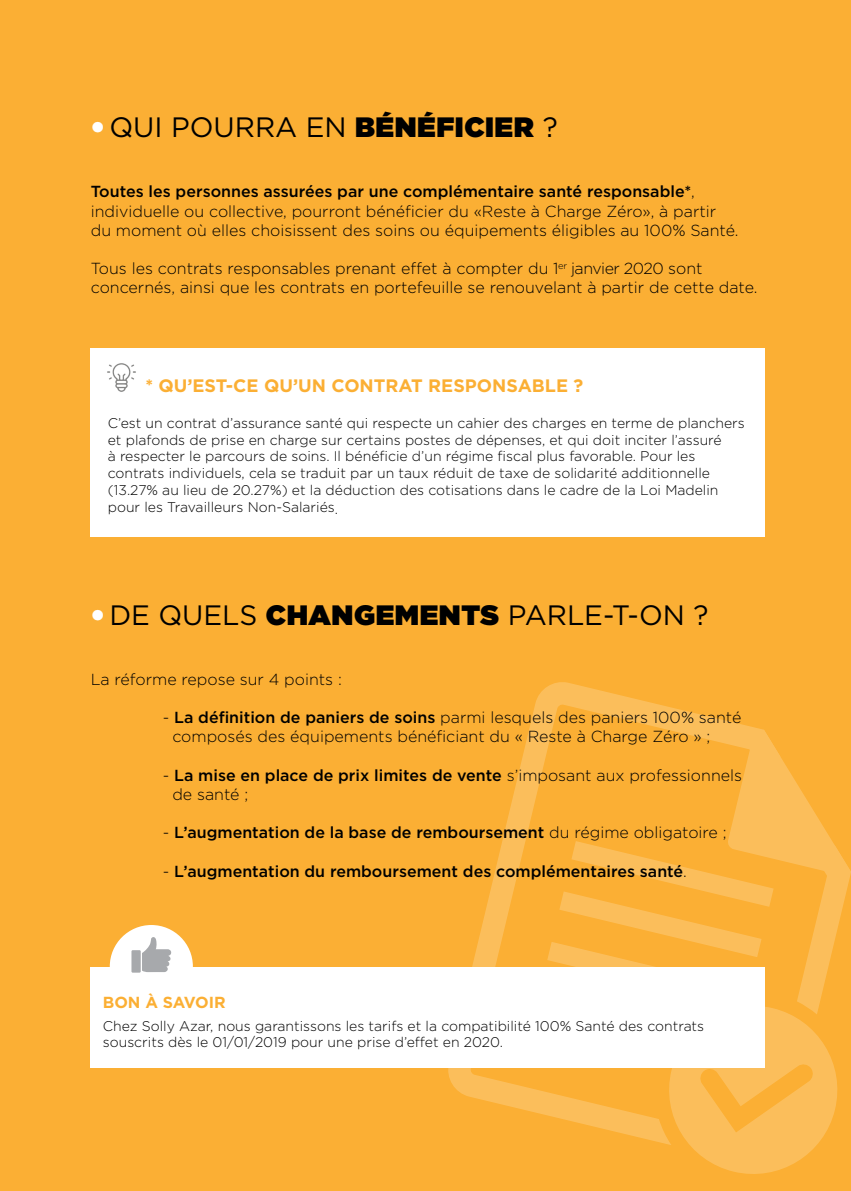
<style>
.page{position:relative;width:851px;height:1191px;background:#fff}
.page>*{position:absolute;margin:0;border:0;box-sizing:border-box;transform-origin:0 0}
.t1{font:28px "Gotham";color:#000}
.t2{font:900 28px "Gotham";letter-spacing:.02em;color:#000}
.t3{font:700 18px "Gotham";color:#fbaf34}
.t4{font:300 16px/19.2px "Gotham";color:#000}
.t5{font:500 16px "Gotham";color:#000}
.t6{font:700 16px "Gotham";color:#fbaf34}
.t7{font:300 14px/16.8px "Gotham";color:#000}
.s1{font-weight:900;color:#fff}
.s2{font-weight:900}
.s3{font-weight:400}
.s4{font-weight:500}
.s5{color:#fff}
.s6{font-weight:300}
</style>
<div class="page">
<div style="left:0;top:0;width:850px;height:1191px;background:#fbaf34"></div>
<div style="left:91px;top:967px;width:674px;height:100px;background:#fff"></div>
<div style="left:110px;top:925px;width:83px;height:83px;background:#fff;border-radius:50%"></div>
<div style="left:91px;top:348px;width:674px;height:189px;background:#fff"></div>
<svg style="left:445px;top:682px;width:315px;height:431px"></svg>
<svg style="left:535px;top:729px;width:315px;height:445px"></svg>
<svg style="left:131px;top:937px;width:40px;height:35px"></svg>
<img style="left:107px;top:363px;width:29px;height:29px">
<h1 class="t1" style="left:91px;top:109px;width:306px"><span class="s1">•</span> QUI POURRA EN <span class="s2">BÉNÉ</span></h1>
<h1 class="t2" style="left:436px;top:107px;width:123px">FICIER <span class="s3">?</span></h1>
<p class="t4" style="left:91px;top:182px;width:649px"><span class="s4">Toutes les personnes assurées par une complémentaire santé responsable*</span>, individuelle ou collective, pourront bénéficier du «Reste à Charge Zéro», à partir du moment où elles choisissent des soins ou équipements éligibles au 100% Santé.</p>
<p class="t4" style="left:91px;top:258px;width:668px">Tous les contrats responsables prenant effet à compter du 1<sup>er</sup> janvier 2020 sont concernés, ainsi que les contrats en portefeuille se renouvelant à partir de cette date.</p>
<p class="t3" style="left:145px;top:373px;width:214px">* QU’EST-CE QU’UN CONTR</p>
<p class="t3" style="left:398px;top:373px;width:44px">AT RESPONS</p>
<p class="t3" style="left:517px;top:373px;width:67px">ABLE ?</p>
<p class="t7" style="left:108px;top:414px;width:638px">C’est un contrat d’assurance santé qui respecte un cahier des charges en terme de planchers et plafonds de prise en charge sur certains postes de dépenses, et qui doit inciter l’assuré<br>à respecter le parcours de soins. I l bénéficie d’un régime fiscal plus favorable. Pour les contrats individuels, cela se traduit par un taux réduit de taxe de solidarité additionnelle (13.27% au lieu de 20.27%) et la déduction des cotisations dans le cadre de la Loi Madelin pour les Travailleurs Non-Salariés.</p>
<h1 class="t2" style="left:91px;top:594px;width:369px"><span class="s5">•</span> <span class="s3">DE QUELS</span> CHANGEMENTS</h1>
<h1 class="t1" style="left:508px;top:597px;width:202px">PARLE-T-ON ?</h1>
<p class="t4" style="left:91px;top:669px;width:252px">La réforme repose sur 4 points :</p>
<p class="t4" style="left:172px;top:707px;width:570px;text-indent:-10px">- <span class="s4">La définition de paniers de soins</span> parmi lesquels des paniers 100% santé composés des équipements bénéficiant du « Reste à Charge Zéro » ;</p>
<p class="t4" style="left:172px;top:765px;width:571px;text-indent:-10px">- <span class="s4">La mise en place de prix limites de vente</span> s’imposant aux professionnels de santé ;</p>
<p class="t5" style="left:163px;top:822px;width:565px"><span class="s6">-</span> L’augmentation de la base de remboursement <span class="s6">du régime obligatoire ;</span></p>
<p class="t5" style="left:163px;top:860px;width:525px"><span class="s6">-</span> L’augmentation du remboursement des complémentaires santé<span class="s6">.</span></p>
<p class="t6" style="left:103px;top:991px;width:104px">BON à SAVOIR</p>
<p class="t7" style="left:103px;top:1017px;width:602px">Chez Solly Azar, nous garantissons les tarifs et la compatibilité 100% Santé des contrats souscrits dès le 01/01/2019 pour une prise d’effet en 2020.</p>
</div>
